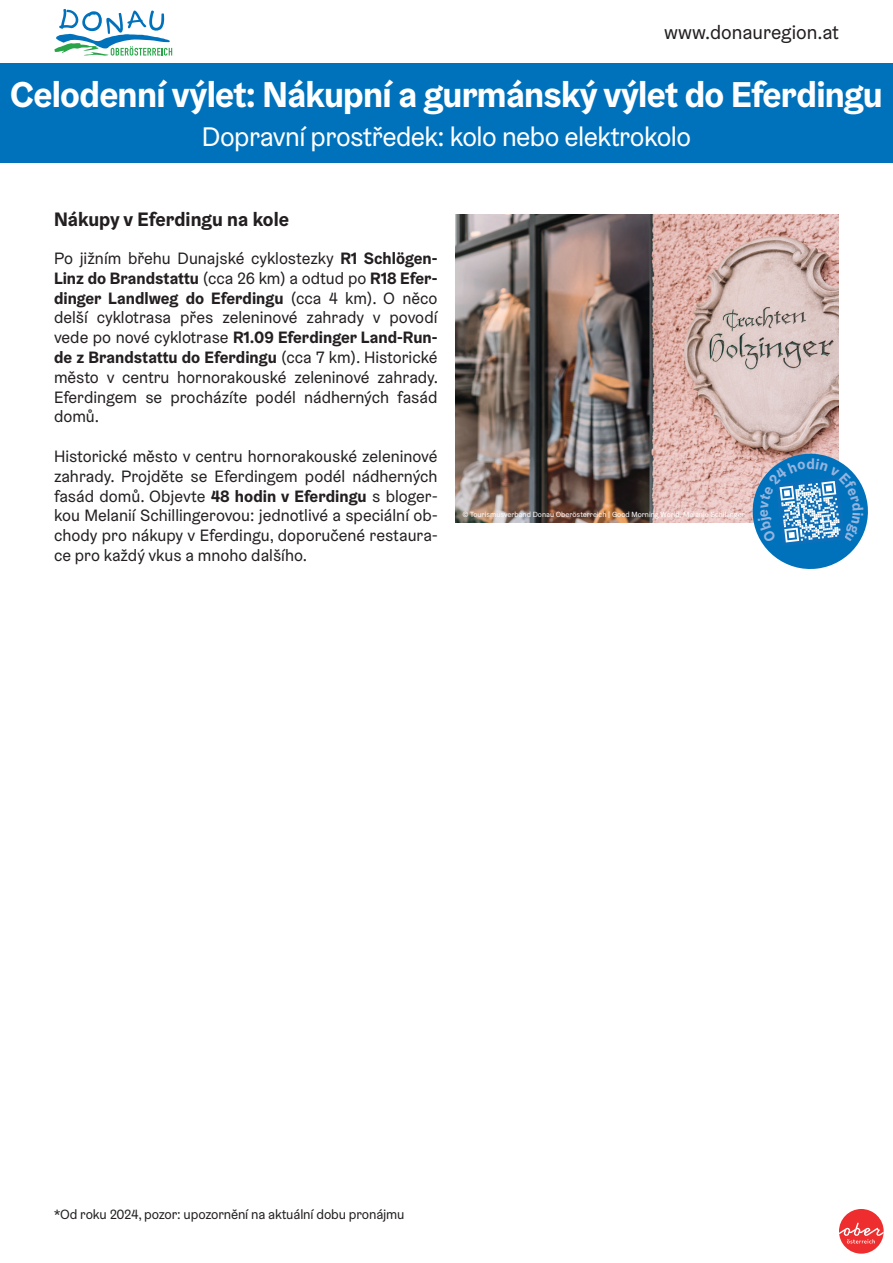
<style>
.page{position:relative;width:893px;height:1263px;background:#fff}
.page>*{position:absolute;margin:0;border:0;box-sizing:border-box;transform-origin:0 0}
.t1{font:700 36px "Graebenbach OE";letter-spacing:-.02em;color:#fff}
.t2{font:27px "Graebenbach OE";letter-spacing:-.02em;color:#fff}
.t3{font:700 19.5px "Graebenbach OE";color:#231f20}
.t4{font:19.5px "Graebenbach OE";color:#231f20}
.t5{font:16.5px/19.8px "Graebenbach OE";color:#231f20;text-align:justify}
.t6{font:13.5px "Graebenbach OE";letter-spacing:-.01em;color:#231f20}
.t7{font:7.5px "Graebenbach OE";color:#fff}
.s1{font-weight:700}
</style>
<div class="page">
<svg style="left:54px;top:9px;width:118px;height:47px"></svg>
<div style="left:0;top:64px;width:893px;height:99px;background:#0072bc"></div>
<img style="left:455px;top:215px;width:384px;height:307px">
<div style="left:839px;top:1209px;width:45px;height:45px;background:#ee2d2e;border-radius:50%"></div>
<svg style="left:839px;top:1223px;width:45px;height:20px"></svg>
<svg style="left:749px;top:450px;width:119px;height:119px"></svg>
<p class="t4" style="left:664px;top:20px;width:176px">www.donauregion.at</p>
<h1 class="t1" style="left:10px;top:72px;width:874px">Celodenní výlet: Nákupní a gurmánský výlet do Eferdingu</h1>
<h2 class="t2" style="left:202px;top:120px;width:491px">Dopravní prostředek: kolo nebo elektrokolo</h2>
<p class="t3" style="left:54px;top:207px;width:236px">Nákupy v Eferdingu na kole</p>
<p class="t5" style="left:54px;top:248px;width:386px">Po jižním břehu Dunajské cyklostezky <span class="s1">R1 Schlögen-Linz do Brandstattu</span> (cca 26 km) a odtud po <span class="s1">R18 Efer&shy;dinger Landlweg do Eferdingu</span> (cca 4 km). O něco delší cyklotrasa přes zeleninové zahrady v povodí vede po nové cyklotrase <span class="s1">R1.09 Eferdinger Land-Run&shy;de z Brandstattu do Eferdingu</span> (cca 7 km). Historické město v centru hornorakouské zeleninové zahrady.<br>Eferdingem se procházíte podél nádherných fasád domů.</p>
<p class="t5" style="left:54px;top:446px;width:385px">Historické město v centru hornorakouské zeleninové zahrady. Projděte se Eferdingem podél nádherných fasád domů. Objevte <span class="s1">48 hodin v Eferdingu</span> s bloger&shy;kou Melanií Schillingerovou: jednotlivé a speciální ob&shy;chody pro nákupy v Eferdingu, doporučené restaura&shy;ce pro každý vkus a mnoho dalšího.</p>
<p class="t7" style="left:462px;top:510px;width:284px">© Tourismusverband Donau Oberösterreich | Good Morning World, Melanie Schillinger</p>
<p class="t6" style="left:54px;top:1206px;width:352px">*Od roku 2024, pozor: upozornění na aktuální dobu pronájmu</p>
</div>
